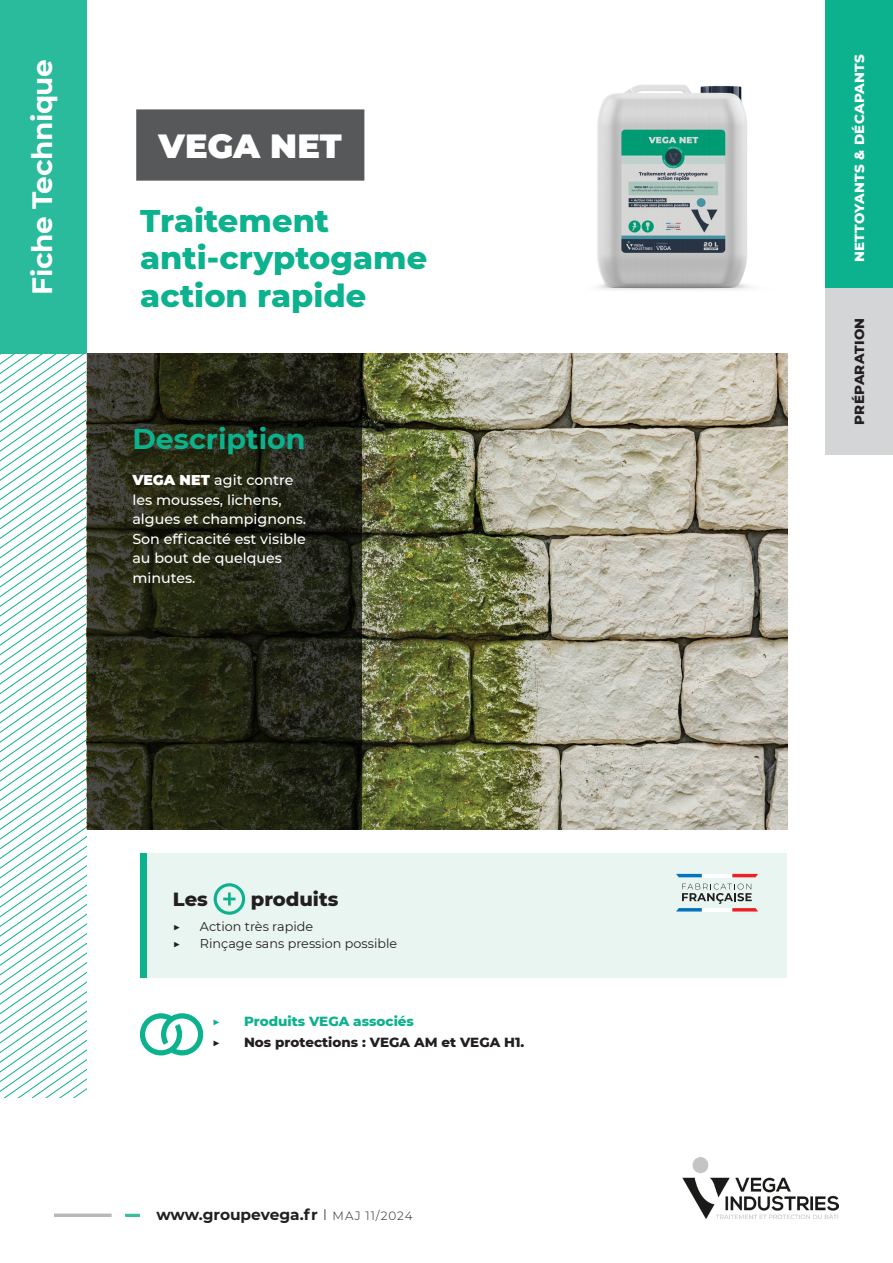
<style>
.page{position:relative;width:893px;height:1263px;background:#fff}
.page>*{position:absolute;margin:0;border:0;box-sizing:border-box;transform-origin:0 0}
.t1{font:900 33.6px "Montserrat";letter-spacing:-.005em;color:#fff}
.t2{font:800 31.95px/37.7px "Montserrat";color:#0bb28d}
.t3{font:700 28.5px "Montserrat";color:#0bb28d}
.t4{font:700 28.05px "Montserrat";letter-spacing:-.015em;color:#fff}
.t5{font:800 19.5px "Montserrat";color:#231f20}
.t6{font:700 15.45px "Montserrat";color:#231f20}
.t7{font:500 14.25px/19.5px "Montserrat";color:#fff}
.t8{font:800 13.5px "Montserrat";color:#231f20}
.t9{font:800 13.5px "Montserrat";letter-spacing:.02em;color:#fff}
.t10{font:800 13.5px "Montserrat";color:#0bb28d}
.t11{font:800 13.5px "Montserrat";letter-spacing:.02em;color:#231f20}
.t12{font:700 13.5px "Montserrat";color:#0bb28d}
.t13{font:700 13.5px "Montserrat";color:#231f20}
.t14{font:12.75px "Montserrat";color:#231f20}
.t15{font:700 12.75px "Montserrat";color:#231f20}
.s1{font-weight:900}
.s2{font-weight:300}
.s3{font-weight:300;font-size:12px}
</style>
<div class="page">
<hr style="left:54px;top:1214px;width:57px;height:3px;background:#b8b9bc">
<hr style="left:125px;top:1214px;width:15px;height:3px;background:#3abd9e">
<svg style="left:0;top:580px;width:87px;height:517px"></svg>
<div style="left:0;top:0;width:87px;height:354px;background:#29bb9b"></div>
<img style="left:682px;top:1157px;width:157px;height:61px">
<div style="left:825px;top:173px;width:68px;height:281px;background:#d4d5d7"></div>
<div style="left:825px;top:0;width:68px;height:288px;background:#0bb28d"></div>
<div style="left:136px;top:109px;width:228px;height:72px;background:#57585a"></div>
<img style="left:597px;top:85px;width:154px;height:205px">
<img style="left:361px;top:354px;width:426px;height:476px">
<svg style="left:87px;top:354px;width:274px;height:476px;background:#262818"></svg>
<svg style="left:140px;top:1013px;width:63px;height:42px"></svg>
<div style="left:140px;top:853px;width:7px;height:124px;background:#0bb28d"></div>
<div style="left:147px;top:853px;width:640px;height:124px;background:#e8f5f0"></div>
<svg style="left:214px;top:883px;width:31px;height:32px"></svg>
<svg style="left:676px;top:874px;width:26px;height:3px"></svg>
<hr style="left:702px;top:874px;width:30px;height:3px;background:#fff">
<svg style="left:732px;top:874px;width:26px;height:3px"></svg>
<svg style="left:676px;top:884px;width:82px;height:27px"></svg>
<h3 class="t4" style="left:22px;top:295px;width:237px;rotate:-90deg">Fiche Technique</h3>
<h1 class="t1" style="left:159px;top:121px;width:185px">VEGA NET</h1>
<h2 class="t2" style="left:140px;top:200px;width:289px">Traitement anti-cryptogame action rapide</h2>
<h3 class="t3" style="left:132px;top:418px;width:175px">Description</h3>
<p class="t7" style="left:132px;top:470px;width:175px"><span class="s1">VEGA NET</span> agit contre les mousses, lichens, algues et champignons.<br>Son efficacité est visible au bout de quelques minutes.</p>
<h3 class="t5" style="left:173px;top:885px;width:37px">Les</h3>
<h3 class="t5" style="left:251px;top:885px;width:89px">produits</h3>
<p class="t15" style="left:173px;top:917px;width:9px">▶</p>
<p class="t14" style="left:200px;top:918px;width:115px">Action très rapide</p>
<p class="t15" style="left:173px;top:934px;width:9px">▶</p>
<p class="t14" style="left:200px;top:934px;width:199px">Rinçage sans pression possible</p>
<p class="t12" style="left:212px;top:1012px;width:10px">▶</p>
<p class="t10" style="left:244px;top:1011px;width:171px">Produits VEGA associés</p>
<p class="t13" style="left:212px;top:1032px;width:10px">▶</p>
<p class="t8" style="left:244px;top:1032px;width:282px">Nos protections : VEGA AM et VEGA H1.</p>
<p class="t6" style="left:156px;top:1203px;width:258px">www.groupevega.fr <span class="s2">I</span> <span class="s3">MAJ 11/2024</span></p>
<p class="t9" style="left:849px;top:262px;width:210px;rotate:-90deg">NETTOYANTS &amp; DÉCAPANTS</p>
<p class="t11" style="left:849px;top:425px;width:109px;rotate:-90deg">PRÉPARATION</p>
</div>
